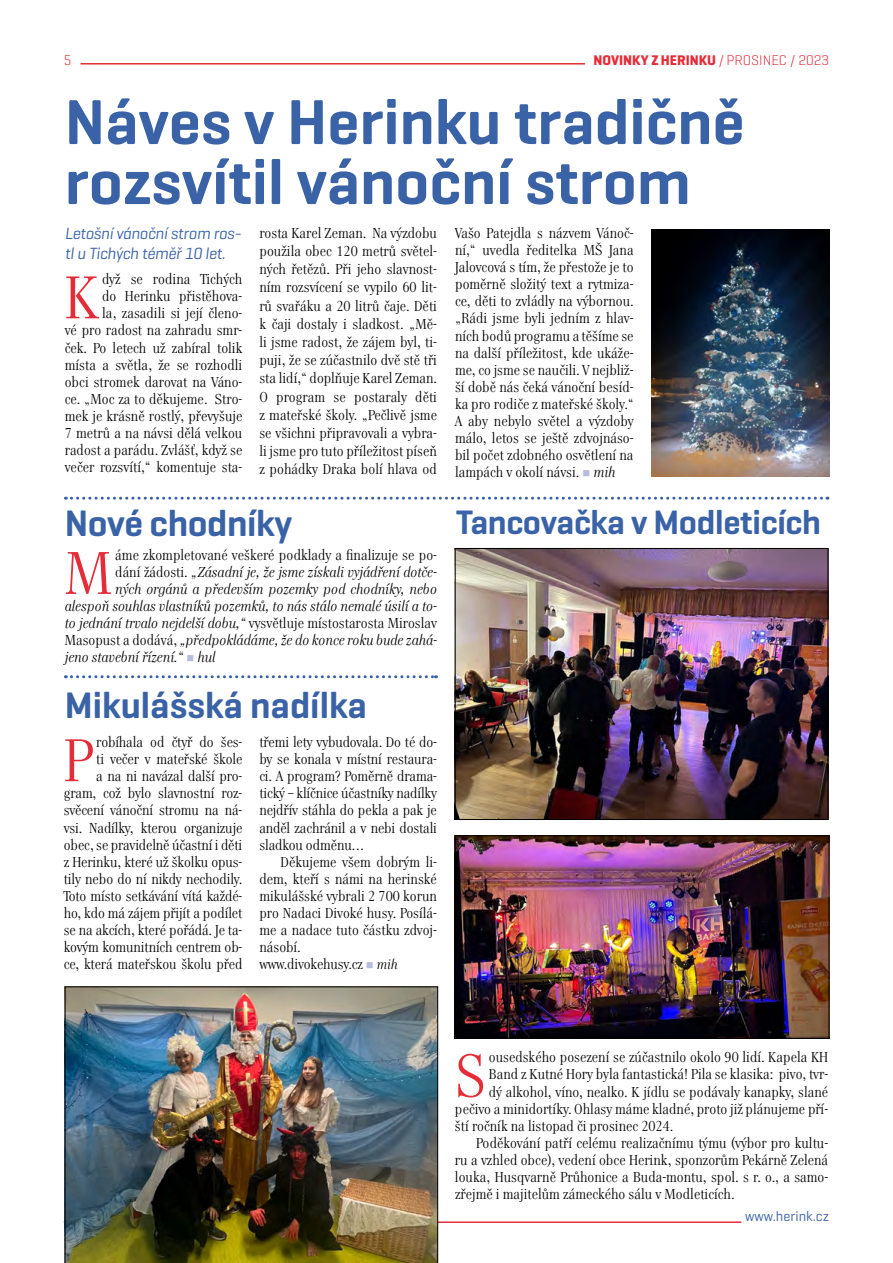
<style>
.page{position:relative;width:893px;height:1263px;background:#fff}
.page>*{position:absolute;margin:0;border:0;box-sizing:border-box;transform-origin:0 0}
.t1{font:600 64.5px/60px "Geogrotesque";color:#3a62a7}
.t2{font:59.85px "Genre";color:#e42d39}
.t3{font:600 37.5px "Geogrotesque";color:#3a62a7}
.t4{font:600 34.5px "Geogrotesque";letter-spacing:-.01em;color:#3a62a7}
.t5{font:italic 16.5px/19.8px "Geogrotesque";letter-spacing:-.02em;color:#3a62a7}
.t6{font:14.25px/17.1px "Genre";color:#000;text-align:justify}
.t7{font:italic 14.25px "Genre";color:#000}
.t8{font:700 14.25px "Geogrotesque";color:#e42d39}
.t9{font:14.25px "Geogrotesque";color:#3a62a7}
.t10{font:300 14.25px "Geogrotesque";color:#e42d39}
.s1{font-weight:300}
.s2{color:#b6bcdc}
.s3{font-style:italic}
.s4{font-style:normal}
.s5{font-style:italic;font-size:13.5px}
</style>
<div class="page">
<svg style="left:65px;top:497px;width:763px;height:3px"></svg>
<svg style="left:65px;top:675px;width:371px;height:3px"></svg>
<hr style="left:64px;top:1221px;width:677px;height:2px;background:#e42d39">
<img style="left:65px;top:986px;width:373px;height:277px">
<img style="left:652px;top:229px;width:177px;height:248px">
<img style="left:457px;top:550px;width:369px;height:268px">
<div style="left:455px;top:548px;width:373px;height:272px;border:1px solid #000"></div>
<img style="left:457px;top:837px;width:370px;height:200px">
<div style="left:455px;top:835px;width:374px;height:204px;border:1px solid #000"></div>
<hr style="left:81px;top:63px;width:504px;height:2px;background:#e42d39">
<p class="t10" style="left:64px;top:51px;width:9px">5</p>
<p class="t8" style="left:593px;top:51px;width:237px">NOVINKY Z HERINKU <span class="s1">/ PROSINEC / 2023</span></p>
<h1 class="t1" style="left:65px;top:91px;width:681px">Náves v Herinku tradičně rozsvítil vánoční strom</h1>
<p class="t5" style="left:65px;top:223px;width:178px">Letošní vánoční strom ros&shy;tl u Tichých téměř 10 let.</p>
<h2 class="t2" style="left:65px;top:265px;width:36px">K</h2>
<p class="t6" style="left:65px;top:272px;width:179px;text-align:right">dyž se rodina Tichých<br>do Herinku přistěhova-<br>la, zasadili si její členo-<br>vé pro radost na zahradu smr&shy;ček. Po letech už zabíral tolik místa a světla, že se rozhodli obci stromek darovat na Váno&shy;ce. „Moc za to děkujeme. Stro&shy;mek je krásně rostlý, převyšuje<br>7 metrů a na návsi dělá velkou radost a parádu. Zvlášť, když se večer rozsvítí,“ komentuje sta-</p>
<p class="t6" style="left:259px;top:225px;width:179px;line-height:18.1px">rosta Karel Zeman. Na výzdobu použila obec 120 metrů světel&shy;ných řetězů. Při jeho slavnost&shy;ním rozsvícení se vypilo 60 lit&shy;rů svařáku a 20 litrů čaje. Děti k čaji dostaly i sladkost. „Mě&shy;li jsme radost, že zájem byl, ti&shy;puji, že se zúčastnilo dvě stě tři sta lidí,“ doplňuje Karel Zeman.<br>O program se postaraly děti z mateřské školy. „Pečlivě jsme se všichni připravovali a vybra&shy;li jsme pro tuto příležitost píseň z pohádky Draka bolí hlava od</p>
<p class="t6" style="left:455px;top:226px;width:180px">Vašo Patejdla s názvem Vánoč&shy;ní,“ uvedla ředitelka MŠ Jana Jalovcová s tím, že přestože je to poměrně složitý text a rytmiza&shy;ce, děti to zvládly na výbornou. „Rádi jsme byli jedním z hlav&shy;ních bodů programu a těšíme se na další příležitost, kde ukáže&shy;me, co jsme se naučili. V nejbliž&shy;ší době nás čeká vánoční besíd&shy;ka pro rodiče z mateřské školy.“ A aby nebylo světel a výzdoby málo, letos se ještě zdvojnáso&shy;bil počet zdobného osvětlení na lampách v okolí návsi. <span class="s2">■</span> <span class="s3">mih</span></p>
<h3 class="t3" style="left:65px;top:500px;width:229px">Nové chodníky</h3>
<h3 class="t4" style="left:456px;top:501px;width:367px">Tancovačka v Modleticích</h3>
<h2 class="t2" style="left:65px;top:540px;width:49px">M</h2>
<p class="t6" style="left:115px;top:548px;width:323px">áme zkompletované veškeré podklady a finalizuje se po-</p>
<p class="t7" style="left:115px;top:564px;width:323px"><span class="s4">dání žádosti.</span> „Zásadní je, že jsme získali vyjádření dotče-</p>
<p class="t7" style="left:115px;top:581px;width:323px">ných orgánů a především pozemky pod chodníky, nebo</p>
<p class="t7" style="left:65px;top:598px;width:374px">alespoň souhlas vlastníků pozemků, to nás stálo nemalé úsilí a to-</p>
<p class="t6" style="left:65px;top:616px;width:374px"><span class="s3">to jednání trvalo nejdelší dobu,“</span> vysvětluje místostarosta Miroslav</p>
<p class="t7" style="left:65px;top:632px;width:374px"><span class="s4">Masopust a dodává,</span> „předpokládáme, že do konce roku bude zahá-</p>
<p class="t7" style="left:65px;top:649px;width:152px">jeno stavební řízení.“ <span class="s2">■</span> hul</p>
<h3 class="t3" style="left:65px;top:682px;width:304px">Mikulášská nadílka</h3>
<p class="t6" style="left:64px;top:735px;width:180px;text-align:right">robíhala od čtyř do šes-<br>ti večer v mateřské škole<br>a na ni navázal další pro&shy;gram, což bylo slavnostní roz&shy;svěcení vánoční stromu na ná&shy;vsi. Nadílky, kterou organizuje obec, se pravidelně účastní i děti z Herinku, které už školku opus&shy;tily nebo do ní nikdy nechodily.<br>Toto místo setkávání vítá každé&shy;ho, kdo má zájem přijít a podílet se na akcích, které pořádá. Je ta&shy;kovým komunitních centrem ob&shy;ce, která mateřskou školu před</p>
<h2 class="t2" style="left:64px;top:727px;width:31px">P</h2>
<p class="t6" style="left:259px;top:735px;width:179px">třemi lety vybudovala. Do té do&shy;by se konala v místní restaura&shy;ci. A program? Poměrně drama&shy;tický – klíčnice účastníky nadílky nejdřív stáhla do pekla a pak je anděl zachránil a v nebi dostali sladkou odměnu…</p>
<p class="t6" style="left:259px;top:855px;width:179px;text-align:left;text-indent:21px">Děkujeme všem dobrým li&shy;dem, kteří s námi na herinské mikulášské vybrali 2 700 korun pro Nadaci Divoké husy. Posílá&shy;me a nadace tuto částku zdvoj&shy;násobí.<br>www.divokehusy.cz <span class="s2">■</span> <span class="s5">mih</span></p>
<h2 class="t2" style="left:455px;top:1043px;width:32px">S</h2>
<p class="t6" style="left:489px;top:1050px;width:341px">ousedského posezení se zúčastnilo okolo 90 lidí. Kapela KH</p>
<p class="t6" style="left:489px;top:1067px;width:341px">Band z Kutné Hory byla fantastická! Pila se klasika: pivo, tvr-</p>
<p class="t6" style="left:489px;top:1084px;width:341px">dý alkohol, víno, nealko. K jídlu se podávaly kanapky, slané</p>
<p class="t6" style="left:455px;top:1102px;width:375px">pečivo a minidortíky. Ohlasy máme kladné, proto již plánujeme pří-</p>
<p class="t6" style="left:455px;top:1119px;width:220px">ští ročník na listopad či prosinec 2024.</p>
<p class="t6" style="left:476px;top:1136px;width:353px">Poděkování patří celému realizačnímu týmu (výbor pro kultu-</p>
<p class="t6" style="left:455px;top:1153px;width:375px">ru a vzhled obce), vedení obce Herink, sponzorům Pekárně Zelená</p>
<p class="t6" style="left:455px;top:1170px;width:375px">louka, Husqvarně Průhonice a Buda-montu, spol. s r. o., a samo-</p>
<p class="t6" style="left:455px;top:1187px;width:281px">zřejmě i majitelům zámeckého sálu v Modleticích.</p>
<p class="t9" style="left:745px;top:1208px;width:86px">www.herink.cz</p>
</div>
